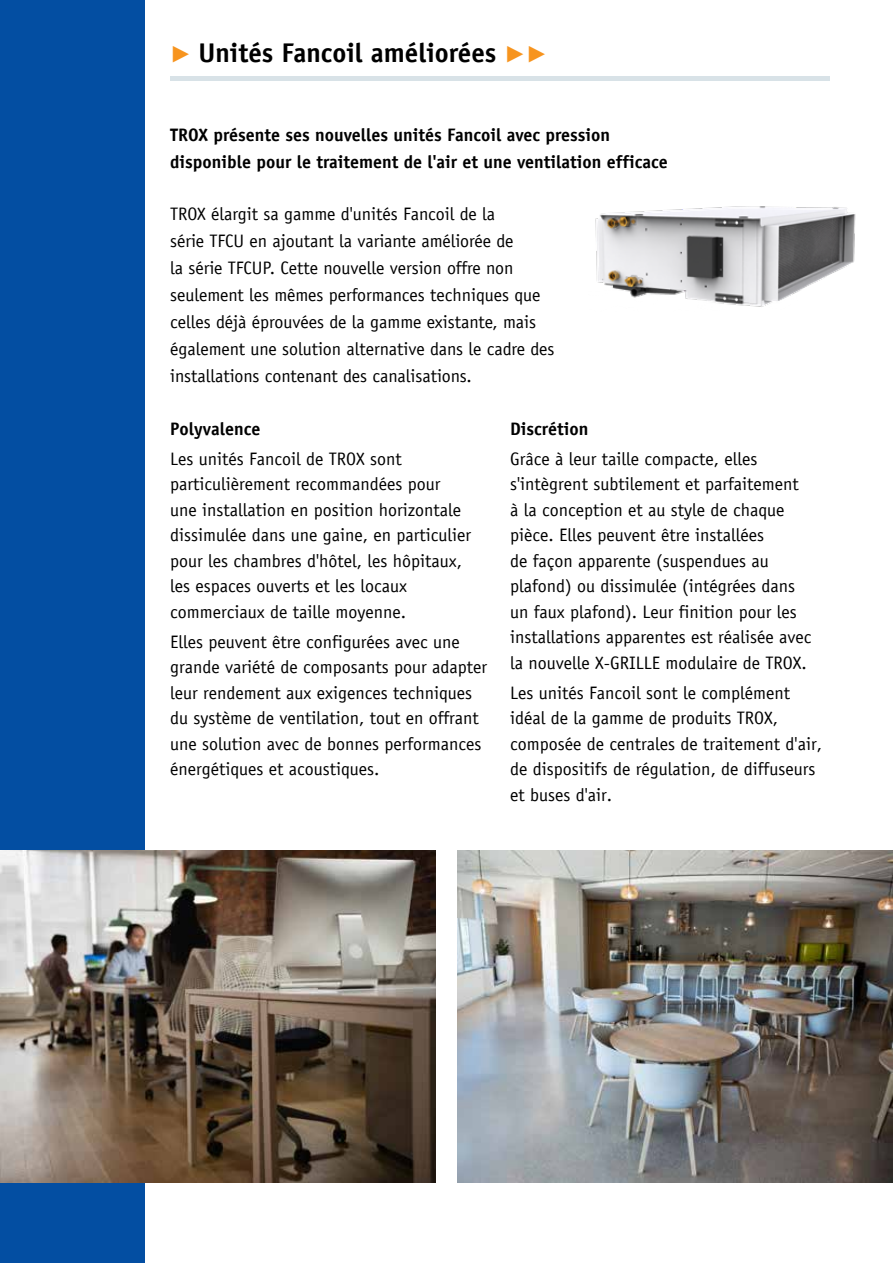
<style>
.page{position:relative;width:893px;height:1263px;background:#fff}
.page>*{position:absolute;margin:0;border:0;box-sizing:border-box;transform-origin:0 0}
.t1{font:700 27px "TROX Officina Sans";color:#000}
.t2{font:18px/25.5px "TROX Officina Sans";color:#000}
.t3{font:700 18px/27px "TROX Officina Sans";color:#000}
.s1{font-family:"TROX Helvetica";font-weight:400;color:#f7941e}
</style>
<div class="page">
<hr style="left:170px;top:77px;width:659px;height:4px;background:#d8e2e7">
<div style="left:0;top:0;width:145px;height:1263px;background:#034ea2"></div>
<img style="left:0;top:850px;width:436px;height:332px">
<img style="left:457px;top:850px;width:436px;height:332px">
<img style="left:595px;top:206px;width:261px;height:101px">
<h1 class="t1" style="left:170px;top:36px;width:379px"><span class="s1">▶</span> Unités Fancoil améliorées <span class="s1">▶▶</span></h1>
<p class="t3" style="left:170px;top:121px;width:499px">TROX présente ses nouvelles unités Fancoil avec pression disponible pour le traitement de l'air et une ventilation efficace</p>
<p class="t2" style="left:170px;top:201px;width:386px;line-height:27px">TROX élargit sa gamme d'unités Fancoil de la<br>série TFCU en ajoutant la variante améliorée de<br>la série TFCUP. Cette nouvelle version offre non seulement les mêmes performances techniques que celles déjà éprouvées de la gamme existante, mais également une solution alternative dans le cadre des installations contenant des canalisations.</p>
<p class="t3" style="left:170px;top:415px;width:92px">Polyvalence</p>
<p class="t2" style="left:170px;top:446px;width:303px">Les unités Fancoil de TROX sont particulièrement recommandées pour une installation en position horizontale dissimulée dans une gaine, en particulier pour les chambres d'hôtel, les hôpitaux, les espaces ouverts et les locaux commerciaux de taille moyenne.</p>
<p class="t2" style="left:170px;top:629px;width:319px">Elles peuvent être configurées avec une grande variété de composants pour adapter leur rendement aux exigences techniques du système de ventilation, tout en offrant une solution avec de bonnes performances énergétiques et acoustiques.</p>
<p class="t3" style="left:510px;top:415px;width:80px">Discrétion</p>
<p class="t2" style="left:510px;top:446px;width:303px">Grâce à leur taille compacte, elles s'intègrent subtilement et parfaitement à la conception et au style de chaque pièce. Elles peuvent être installées<br>de façon apparente (suspendues au plafond) ou dissimulée (intégrées dans un faux plafond). Leur finition pour les installations apparentes est réalisée avec la nouvelle X-GRILLE modulaire de TROX.</p>
<p class="t2" style="left:510px;top:680px;width:313px">Les unités Fancoil sont le complément idéal de la gamme de produits TROX, composée de centrales de traitement d'air, de dispositifs de régulation, de diffuseurs et buses d'air.</p>
</div>
